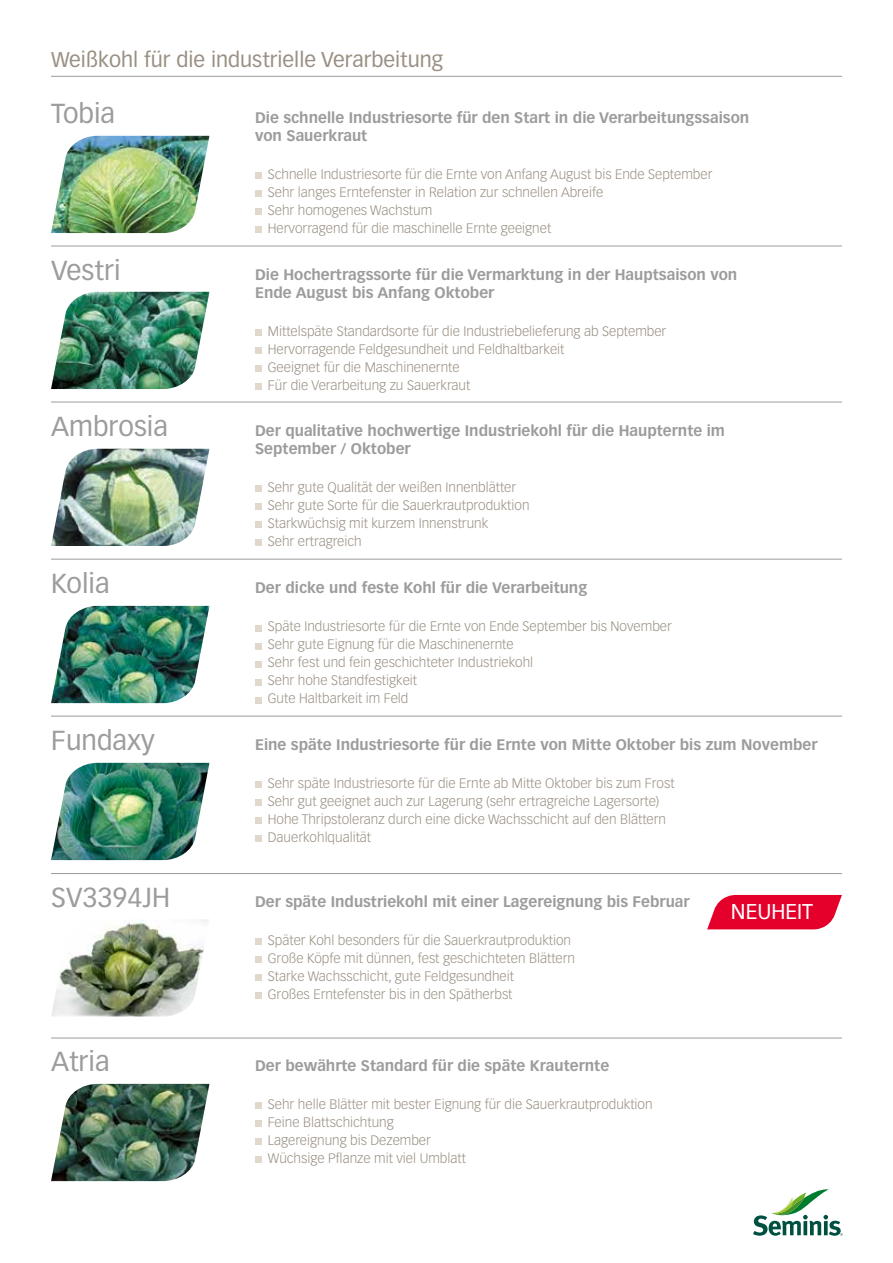
<style>
.page{position:relative;width:893px;height:1263px;background:#fff}
.page>*{position:absolute;margin:0;border:0;box-sizing:border-box;transform-origin:0 0}
.t1{font:27px "Vectora LT Std";color:#9c9c9d}
.t2{font:21px "Vectora LT Std";color:#9a9083}
.t3{font:21px "Vectora LT Std";color:#fff}
.t4{font:700 15px/18px "Vectora LT Std";color:#9c9c9d}
.t5{font:300 13.5px/18px "Vectora LT Std";color:#9a9083}
</style>
<div class="page">
<img style="left:51px;top:292px;width:158px;height:97px">
<img style="left:51px;top:606px;width:158px;height:97px">
<img style="left:51px;top:449px;width:158px;height:97px">
<img style="left:51px;top:919px;width:158px;height:97px">
<img style="left:51px;top:1084px;width:158px;height:97px">
<img style="left:51px;top:763px;width:158px;height:97px">
<img style="left:51px;top:136px;width:158px;height:97px">
<div style="left:255px;top:329px;width:6px;height:7px;background:#dfd8cb"></div>
<div style="left:255px;top:347px;width:6px;height:7px;background:#dfd8cb"></div>
<div style="left:255px;top:365px;width:6px;height:7px;background:#dfd8cb"></div>
<div style="left:255px;top:383px;width:6px;height:7px;background:#dfd8cb"></div>
<svg style="left:255px;top:625px;width:6px;height:6px"></svg>
<svg style="left:255px;top:643px;width:6px;height:6px"></svg>
<svg style="left:255px;top:661px;width:6px;height:6px"></svg>
<svg style="left:255px;top:679px;width:6px;height:6px"></svg>
<svg style="left:255px;top:697px;width:6px;height:6px"></svg>
<svg style="left:255px;top:486px;width:6px;height:6px"></svg>
<svg style="left:255px;top:504px;width:6px;height:6px"></svg>
<svg style="left:255px;top:522px;width:6px;height:6px"></svg>
<svg style="left:255px;top:540px;width:6px;height:6px"></svg>
<svg style="left:255px;top:938px;width:6px;height:6px"></svg>
<svg style="left:255px;top:956px;width:6px;height:6px"></svg>
<svg style="left:255px;top:974px;width:6px;height:6px"></svg>
<svg style="left:255px;top:992px;width:6px;height:6px"></svg>
<svg style="left:255px;top:1103px;width:6px;height:6px"></svg>
<svg style="left:255px;top:1121px;width:6px;height:6px"></svg>
<svg style="left:255px;top:1139px;width:6px;height:6px"></svg>
<svg style="left:255px;top:1157px;width:6px;height:6px"></svg>
<svg style="left:255px;top:782px;width:6px;height:6px"></svg>
<svg style="left:255px;top:800px;width:6px;height:6px"></svg>
<svg style="left:255px;top:818px;width:6px;height:6px"></svg>
<svg style="left:255px;top:836px;width:6px;height:6px"></svg>
<svg style="left:255px;top:173px;width:6px;height:6px"></svg>
<svg style="left:255px;top:191px;width:6px;height:6px"></svg>
<svg style="left:255px;top:209px;width:6px;height:6px"></svg>
<svg style="left:255px;top:227px;width:6px;height:6px"></svg>
<hr style="left:51px;top:76px;width:791px;height:1px;background:#9c9c9d">
<hr style="left:51px;top:402px;width:791px;height:1px;background:#9c9c9d">
<hr style="left:51px;top:246px;width:791px;height:1px;background:#9c9c9d">
<hr style="left:51px;top:716px;width:791px;height:1px;background:#9c9c9d">
<hr style="left:51px;top:873px;width:791px;height:1px;background:#9c9c9d">
<hr style="left:51px;top:1038px;width:791px;height:1px;background:#9c9c9d">
<hr style="left:51px;top:559px;width:791px;height:1px;background:#9c9c9d">
<svg style="left:753px;top:1189px;width:90px;height:47px"></svg>
<svg style="left:707px;top:895px;width:135px;height:34px;background:#e71c42"></svg>
<h2 class="t2" style="left:51px;top:48px;width:394px">Weißkohl für die industrielle Verarbeitung</h2>
<h1 class="t1" style="left:51px;top:98px;width:66px">Tobia</h1>
<h1 class="t1" style="left:51px;top:254px;width:71px">Vestri</h1>
<h1 class="t1" style="left:51px;top:411px;width:118px">Ambrosia</h1>
<h1 class="t1" style="left:51px;top:568px;width:60px">Kolia</h1>
<h1 class="t1" style="left:51px;top:725px;width:105px">Fundaxy</h1>
<h1 class="t1" style="left:51px;top:881px;width:121px">SV3394JH</h1>
<h1 class="t1" style="left:51px;top:1046px;width:60px">Atria</h1>
<p class="t4" style="left:255px;top:109px;width:496px">Die schnelle Industriesorte für den Start in die Verarbeitungssaison von Sauerkraut</p>
<p class="t5" style="left:268px;top:166px;width:446px">Schnelle Industriesorte für die Ernte von Anfang August bis Ende September Sehr langes Erntefenster in Relation zur schnellen Abreife<br>Sehr homogenes Wachstum<br>Hervorragend für die maschinelle Ernte geeignet</p>
<p class="t4" style="left:255px;top:265px;width:484px">Die Hochertragssorte für die Vermarktung in der Hauptsaison von<br>Ende August bis Anfang Oktober</p>
<p class="t5" style="left:268px;top:322px;width:400px">Mittelspäte Standardsorte für die Industriebelieferung ab September Hervorragende Feldgesundheit und Feldhaltbarkeit<br>Geeignet für die Maschinenernte<br>Für die Verarbeitung zu Sauerkraut</p>
<p class="t4" style="left:255px;top:422px;width:471px">Der qualitative hochwertige Industriekohl für die Haupternte im<br>September / Oktober</p>
<p class="t5" style="left:268px;top:478px;width:263px">Sehr gute Qualität der weißen Innenblätter Sehr gute Sorte für die Sauerkrautproduktion Starkwüchsig mit kurzem Innenstrunk<br>Sehr ertragreich</p>
<p class="t4" style="left:255px;top:579px;width:334px">Der dicke und feste Kohl für die Verarbeitung</p>
<p class="t5" style="left:268px;top:618px;width:405px">Späte Industriesorte für die Ernte von Ende September bis November Sehr gute Eignung für die Maschinenernte<br>Sehr fest und fein geschichteter Industriekohl<br>Sehr hohe Standfestigkeit<br>Gute Haltbarkeit im Feld</p>
<p class="t4" style="left:255px;top:736px;width:564px">Eine späte Industriesorte für die Ernte von Mitte Oktober bis zum November</p>
<p class="t5" style="left:268px;top:774px;width:408px">Sehr späte Industriesorte für die Ernte ab Mitte Oktober bis zum Frost Sehr gut geeignet auch zur Lagerung (sehr ertragreiche Lagersorte)<br>Hohe Thripstoleranz durch eine dicke Wachsschicht auf den Blättern Dauerkohlqualität</p>
<p class="t4" style="left:255px;top:892px;width:436px">Der späte Industriekohl mit einer Lagereignung bis Februar</p>
<p class="t5" style="left:268px;top:931px;width:309px">Später Kohl besonders für die Sauerkrautproduktion Große Köpfe mit dünnen, fest geschichteten Blättern Starke Wachsschicht, gute Feldgesundheit<br>Großes Erntefenster bis in den Spätherbst</p>
<p class="t4" style="left:255px;top:1057px;width:356px">Der bewährte Standard für die späte Krauternte</p>
<p class="t5" style="left:268px;top:1095px;width:386px">Sehr helle Blätter mit bester Eignung für die Sauerkrautproduktion Feine Blattschichtung<br>Lagereignung bis Dezember<br>Wüchsige Pflanze mit viel Umblatt</p>
<h2 class="t3" style="left:731px;top:899px;width:84px">NEUHEIT</h2>
</div>
